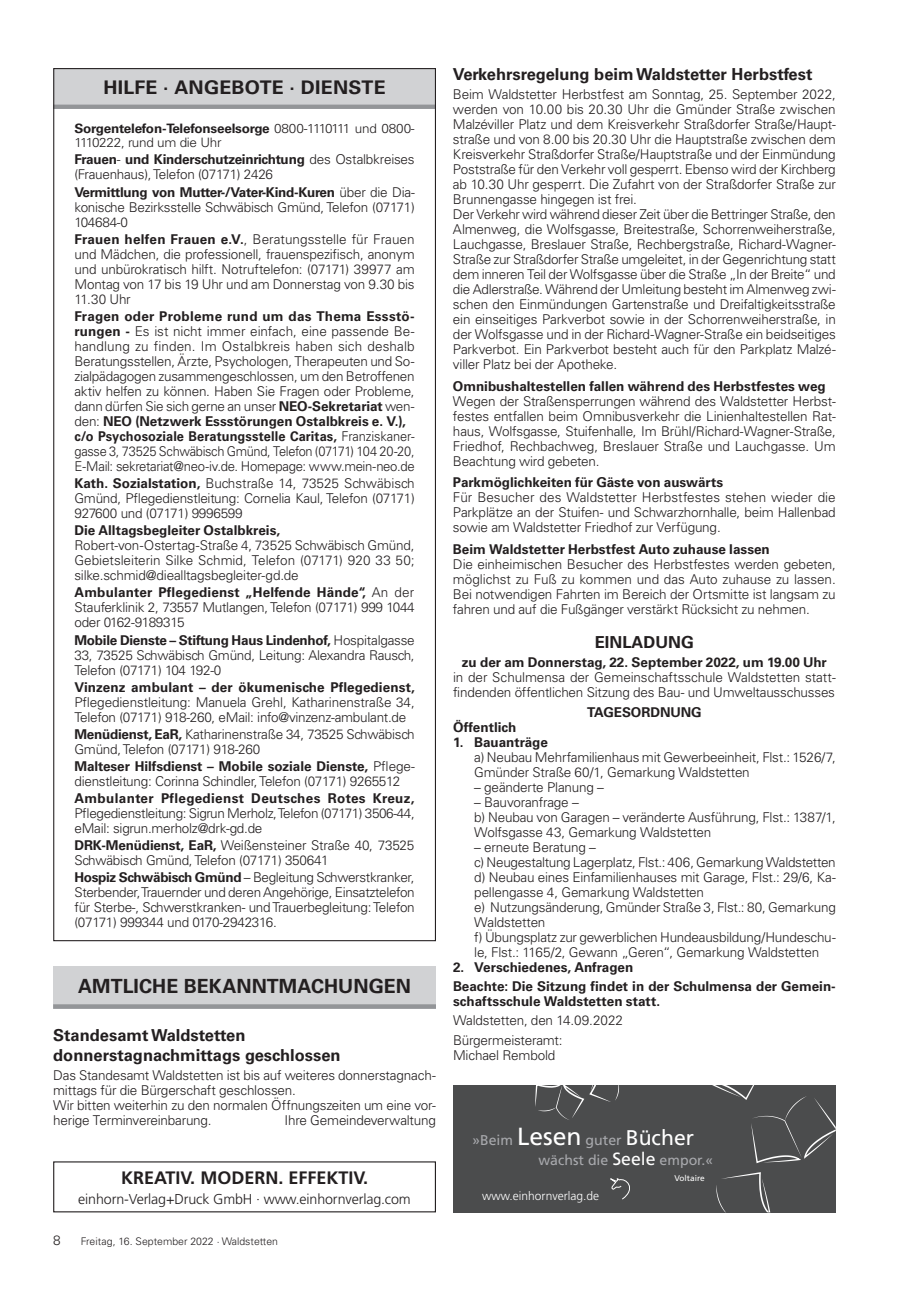
<style>
.page{position:relative;width:906px;height:1289px;background:#fff}
.page>*{position:absolute;margin:0;border:0;box-sizing:border-box;transform-origin:0 0}
.t1{font:700 19.5px "Univers LT";color:#231f20}
.t2{font:700 18.75px "Univers LT";letter-spacing:.01em;color:#231f20;scale:1.04 1}
.t3{font:700 18px "Frutiger";color:#231f20}
.t4{font:700 16.5px/19.5px "Univers LT";color:#231f20}
.t5{font:300 14.25px "Frutiger";letter-spacing:-.01em;color:#231f20}
.t6{font:14.1px/19.5px "Frutiger";color:#a8a9ad}
.t7{font:300 13.5px/15px "Univers LT";letter-spacing:-.015em;color:#231f20}
.t8{font:700 13.5px/19.2px "Univers LT";color:#231f20}
.t9{font:700 13.5px "Univers LT";letter-spacing:.025em;color:#231f20}
.t10{font:300 12.9px/14.4px "Univers LT";letter-spacing:-.02em;color:#231f20;scale:1.04 1}
.t11{font:300 12px "Frutiger";color:#fff}
.t12{font:300 10.5px "Univers LT";color:#231f20}
.t13{font:8.25px "Frutiger";color:#fff}
.s1{font-weight:700}
.s2{font-size:24.75px;color:#fff}
.s3{font-size:21.15px;color:#fff}
.s4{font-size:17.7px;color:#fff}
</style>
<div class="page">
<div style="left:53px;top:966px;width:383px;height:42px;background:#d1d2d4"></div>
<svg style="left:53px;top:1004px;width:383px;height:4px;background:#97999c"></svg>
<div style="left:53px;top:68px;width:383px;height:41px;background:#d1d2d4"></div>
<hr style="left:53px;top:105px;width:383px;height:4px;background:#939598">
<div style="left:453px;top:1084px;width:383px;height:128px;background:#4b4c4d"></div>
<svg style="left:716px;top:1172px;width:55px;height:40px"></svg>
<svg style="left:535px;top:1084px;width:84px;height:36px"></svg>
<svg style="left:708px;top:1084px;width:128px;height:79px"></svg>
<svg style="left:610px;top:1178px;width:20px;height:21px"></svg>
<h2 class="t2" style="left:103px;top:76px;width:273px">HILFE · ANGEBOTE · DIENSTE</h2>
<p class="t10" style="left:74px;top:121px;width:329px"><span class="s1">Sorgentelefon-Telefonseelsorge</span> 0800-1110111 und 0800-<br>1110222, rund um die Uhr</p>
<p class="t7" style="left:74px;top:152px;width:342px"><span class="s1">Frauen</span>- <span class="s1">und Kinderschutzeinrichtung</span> des Ostalbkreises (Frauenhaus), Telefon (07171) 2426</p>
<p class="t7" style="left:74px;top:184px;width:342px;text-align:justify"><span class="s1">Vermittlung von Mutter-/Vater-Kind-Kuren</span> über die Dia&shy;konische Bezirksstelle Schwäbisch Gmünd, Telefon (07171)<br>104684-0</p>
<p class="t7" style="left:74px;top:231px;width:342px;text-align:justify"><span class="s1">Frauen helfen Frauen e.V.</span>, Beratungsstelle für Frauen und Mädchen, die professionell, frauenspezifisch, anonym und unbürokratisch hilft. Notruftelefon: (07171) 39977 am Montag von 17 bis 19 Uhr und am Donnerstag von 9.30 bis 11.30 Uhr</p>
<p class="t7" style="left:74px;top:308px;width:342px"><span class="s1">Fragen oder Probleme rund um das Thema Essstö&shy;rungen -</span> Es ist nicht immer einfach, eine passende Be&shy;handlung zu finden. Im Ostalbkreis haben sich deshalb Beratungsstellen, Ärzte, Psychologen, Therapeuten und So&shy;zialpädagogen zusammengeschlossen, um den Betroffenen aktiv helfen zu können. Haben Sie Fragen oder Probleme, dann dürfen Sie sich gerne an unser <span class="s1">NEO-Sekretariat</span> wen&shy;den: <span class="s1">NEO (Netzwerk Essstörungen Ostalbkreis e. V.), c/o Psychosoziale Beratungsstelle Caritas,</span> Franziskaner&shy;gasse 3, 73525 Schwäbisch Gmünd, Telefon (07171) 104 20-20, E-Mail: sekretariat@neo-iv.de. Homepage: www.mein-neo.de</p>
<p class="t7" style="left:74px;top:476px;width:342px;text-align:justify"><span class="s1">Kath. Sozialstation,</span> Buchstraße 14, 73525 Schwäbisch Gmünd, Pflegedienstleitung: Cornelia Kaul, Telefon (07171)<br>927600 und (07171) 9996599</p>
<p class="t8" style="left:74px;top:521px;width:207px">Die Alltagsbegleiter Ostalbkreis,</p>
<p class="t7" style="left:74px;top:538px;width:342px;text-align:justify">Robert-von-Ostertag-Straße 4, 73525 Schwäbisch Gmünd, Gebietsleiterin Silke Schmid, Telefon (07171) 920 33 50; silke.schmid@diealltagsbegleiter-gd.de</p>
<p class="t7" style="left:74px;top:585px;width:342px;text-align:justify"><span class="s1">Ambulanter Pflegedienst „Helfende Hände“,</span> An der Stauferklinik 2, 73557 Mutlangen, Telefon (07171) 999 1044 oder 0162-9189315</p>
<p class="t7" style="left:74px;top:632px;width:342px;text-align:justify"><span class="s1">Mobile Dienste – Stiftung Haus Lindenhof,</span> Hospitalgasse 33, 73525 Schwäbisch Gmünd, Leitung: Alexandra Rausch, Telefon (07171) 104 192-0</p>
<p class="t8" style="left:74px;top:677px;width:342px">Vinzenz ambulant – der ökumenische Pflegedienst,</p>
<p class="t7" style="left:74px;top:694px;width:342px">Pflegedienstleitung: Manuela Grehl, Katharinenstraße 34,<br>Telefon (07171) 918-260, eMail: info@vinzenz-ambulant.de</p>
<p class="t7" style="left:74px;top:726px;width:342px"><span class="s1">Menüdienst, EaR,</span> Katharinenstraße 34, 73525 Schwäbisch<br>Gmünd, Telefon (07171) 918-260</p>
<p class="t7" style="left:74px;top:758px;width:342px"><span class="s1">Malteser Hilfsdienst – Mobile soziale Dienste,</span> Pflege&shy;dienstleitung: Corinna Schindler, Telefon (07171) 9265512</p>
<p class="t9" style="left:74px;top:790px;width:342px">Ambulanter Pflegedienst Deutsches Rotes Kreuz,</p>
<p class="t7" style="left:74px;top:805px;width:342px">Pflegedienstleitung: Sigrun Merholz, Telefon (07171) 3506-44, eMail: sigrun.merholz@drk-gd.de</p>
<p class="t7" style="left:74px;top:838px;width:341px"><span class="s1">DRK-Menüdienst, EaR,</span> Weißensteiner Straße 40, 73525<br>Schwäbisch Gmünd, Telefon (07171) 350641</p>
<p class="t7" style="left:74px;top:870px;width:342px;text-align:justify"><span class="s1">Hospiz Schwäbisch Gmünd</span> – Begleitung Schwerstkranker, Sterbender, Trauernder und deren Angehörige, Einsatztelefon für Sterbe-, Schwerstkranken- und Trauerbegleitung: Telefon (07171) 999344 und 0170-2942316.</p>
<h1 class="t1" style="left:78px;top:974px;width:334px">AMTLICHE BEKANNTMACHUNGEN</h1>
<p class="t4" style="left:53px;top:1025px;width:289px">Standesamt Waldstetten donnerstagnachmittags geschlossen</p>
<p class="t7" style="left:53px;top:1067px;width:384px">Das Standesamt Waldstetten ist bis auf weiteres donnerstagnach&shy;mittags für die Bürgerschaft geschlossen.<br>Wir bitten weiterhin zu den normalen Öffnungszeiten um eine vor&shy;herige Terminvereinbarung.</p>
<p class="t7" style="left:285px;top:1112px;width:153px">Ihre Gemeindeverwaltung</p>
<h3 class="t3" style="left:121px;top:1166px;width:248px">KREATIV. MODERN. EFFEKTIV.</h3>
<p class="t5" style="left:78px;top:1190px;width:334px">einhorn-Verlag+Druck GmbH · www.einhornverlag.com</p>
<p class="t7" style="left:53px;top:1232px;width:9px">8</p>
<p class="t12" style="left:81px;top:1234px;width:199px">Freitag, 16. September 2022 · Waldstetten</p>
<p class="t4" style="left:453px;top:65px;width:361px">Verkehrsregelung beim Waldstetter Herbstfest</p>
<p class="t7" style="left:453px;top:87px;width:384px">Beim Waldstetter Herbstfest am Sonntag, 25. September 2022, werden von 10.00 bis 20.30 Uhr die Gmünder Straße zwischen Malzéviller Platz und dem Kreisverkehr Straßdorfer Straße/Haupt&shy;straße und von 8.00 bis 20.30 Uhr die Hauptstraße zwischen dem Kreisverkehr Straßdorfer Straße/Hauptstraße und der Einmündung Poststraße für den Verkehr voll gesperrt. Ebenso wird der Kirchberg ab 10.30 Uhr gesperrt. Die Zufahrt von der Straßdorfer Straße zur Brunnengasse hingegen ist frei.<br>Der Verkehr wird während dieser Zeit über die Bettringer Straße, den Almenweg, die Wolfsgasse, Breitestraße, Schorrenweiherstraße, Lauchgasse, Breslauer Straße, Rechbergstraße, Richard-Wagner-Straße zur Straßdorfer Straße umgeleitet, in der Gegenrichtung statt dem inneren Teil der Wolfsgasse über die Straße „In der Breite“ und die Adlerstraße. Während der Umleitung besteht im Almenweg zwi&shy;schen den Einmündungen Gartenstraße und Dreifaltigkeitsstraße ein einseitiges Parkverbot sowie in der Schorrenweiherstraße, in der Wolfsgasse und in der Richard-Wagner-Straße ein beidseitiges Parkverbot. Ein Parkverbot besteht auch für den Parkplatz Malzé&shy;viller Platz bei der Apotheke.</p>
<p class="t8" style="left:453px;top:376px;width:374px">Omnibushaltestellen fallen während des Herbstfestes weg</p>
<p class="t7" style="left:453px;top:393px;width:384px;text-align:justify">Wegen der Straßensperrungen während des Waldstetter Herbst&shy;festes entfallen beim Omnibusverkehr die Linienhaltestellen Rat&shy;haus, Wolfsgasse, Stuifenhalle, Im Brühl/Richard-Wagner-Straße, Friedhof, Rechbachweg, Breslauer Straße und Lauchgasse. Um Beachtung wird gebeten.</p>
<p class="t8" style="left:453px;top:473px;width:272px">Parkmöglichkeiten für Gäste von auswärts</p>
<p class="t7" style="left:453px;top:490px;width:384px;text-align:justify">Für Besucher des Waldstetter Herbstfestes stehen wieder die Parkplätze an der Stuifen- und Schwarzhornhalle, beim Hallenbad sowie am Waldstetter Friedhof zur Verfügung.</p>
<p class="t8" style="left:453px;top:539px;width:318px">Beim Waldstetter Herbstfest Auto zuhause lassen</p>
<p class="t7" style="left:453px;top:556px;width:384px;text-align:justify">Die einheimischen Besucher des Herbstfestes werden gebeten, möglichst zu Fuß zu kommen und das Auto zuhause zu lassen.<br>Bei notwendigen Fahrten im Bereich der Ortsmitte ist langsam zu fahren und auf die Fußgänger verstärkt Rücksicht zu nehmen.</p>
<p class="t4" style="left:595px;top:632px;width:101px">EINLADUNG</p>
<p class="t8" style="left:462px;top:653px;width:366px">zu der am Donnerstag, 22. September 2022, um 19.00 Uhr</p>
<p class="t7" style="left:453px;top:670px;width:384px">in der Schulmensa der Gemeinschaftsschule Waldstetten statt&shy;findenden öffentlichen Sitzung des Bau- und Umweltausschusses</p>
<p class="t8" style="left:587px;top:702px;width:116px">TAGESORDNUNG</p>
<p class="t8" style="left:453px;top:717px;width:65px">Öffentlich</p>
<p class="t8" style="left:453px;top:732px;width:96px">1. Bauanträge</p>
<p class="t7" style="left:474px;top:749px;width:363px">a) Neubau Mehrfamilienhaus mit Gewerbeeinheit, Flst.: 1526/7,<br>Gmünder Straße 60/1, Gemarkung Waldstetten</p>
<p class="t7" style="left:474px;top:779px;width:131px">– geänderte Planung –</p>
<p class="t7" style="left:474px;top:794px;width:363px">– Bauvoranfrage –<br>b) Neubau von Garagen – veränderte Ausführung, Flst.: 1387/1,<br>Wolfsgasse 43, Gemarkung Waldstetten</p>
<p class="t7" style="left:474px;top:839px;width:363px">– erneute Beratung –<br>c) Neugestaltung Lagerplatz, Flst.: 406, Gemarkung Waldstetten d) Neubau eines Einfamilienhauses mit Garage, Flst.: 29/6, Ka&shy;pellengasse 4, Gemarkung Waldstetten<br>e) Nutzungsänderung, Gmünder Straße 3, Flst.: 80, Gemarkung Waldstetten<br>f) Übungsplatz zur gewerblichen Hundeausbildung/Hundeschu&shy;le, Flst.: 1165/2, Gewann „Geren“, Gemarkung Waldstetten</p>
<p class="t8" style="left:453px;top:957px;width:384px">2. Verschiedenes, Anfragen<br>Beachte: Die Sitzung findet in der Schulmensa der Gemein-</p>
<p class="t8" style="left:453px;top:991px;width:209px">schaftsschule Waldstetten statt.</p>
<p class="t7" style="left:453px;top:1010px;width:172px;line-height:19.2px">Waldstetten, den 14.09.2022<br>Bürgermeisteramt:</p>
<p class="t7" style="left:453px;top:1047px;width:104px">Michael Rembold</p>
<p class="t6" style="left:538px;top:1130px;width:176px;text-indent:-66px">»Beim <span class="s2">Lesen</span> guter <span class="s3">Bücher </span>wächst die <span class="s4">Seele</span> empor.«</p>
<p class="t13" style="left:674px;top:1172px;width:32px">Voltaire</p>
<p class="t11" style="left:482px;top:1188px;width:118px">www.einhornverlag.de</p>
</div>
